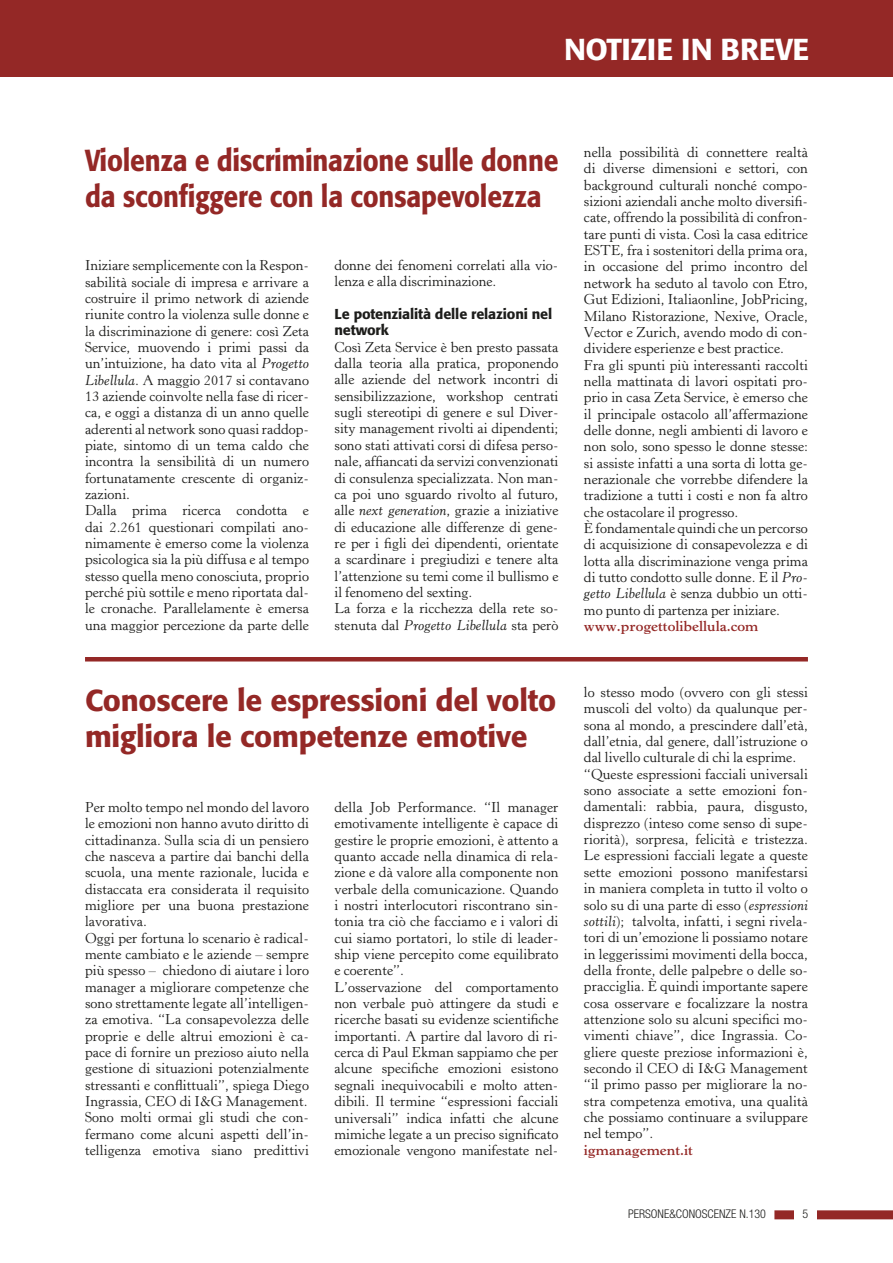
<style>
.page{position:relative;width:893px;height:1263px;background:#fff}
.page>*{position:absolute;margin:0;border:0;box-sizing:border-box;transform-origin:0 0}
.t1{font:500 30px/36px "Formata";letter-spacing:-.01em;color:#942826;scale:.88 1}
.t2{font:500 30px/36px "Formata";letter-spacing:-.01em;color:#942826}
.t3{font:500 30px "Formata";letter-spacing:-.015em;color:#fff}
.t4{font:14.25px/16.4px "Horley Old Style MT Std";color:#1d1d1b}
.t5{font:700 14.25px "Horley Old Style MT Std";color:#942826}
.t6{font:500 14.25px/16.4px "Formata";letter-spacing:-.01em;color:#1d1d1b}
.t7{font:300 condensed 12px "Helvetica Neue LT Std";color:#1d1d1b}
.s1{font-style:italic}
</style>
<div class="page">
<div style="left:0;top:0;width:893px;height:77px;background:#942826"></div>
<div style="left:774px;top:1210px;width:119px;height:9px;background:#942826"></div>
<div style="left:794px;top:1204px;width:23px;height:22px;background:#fff"></div>
<hr style="left:85px;top:657px;width:723px;height:4px;background:#942826">
<h1 class="t3" style="left:564px;top:31px;width:247px">NOTIZIE IN BREVE</h1>
<h1 class="t1" style="left:85px;top:142px;width:539px">Violenza e discriminazione sulle donne da sconfiggere con la consapevolezza</h1>
<p class="t4" style="left:85px;top:257px;width:225px">Iniziare semplicemente con la Respon&shy;sabilità sociale di impresa e arrivare a costruire il primo network di aziende riunite contro la violenza sulle donne e la discriminazione di genere: così Zeta Service, muovendo i primi passi da un’intuizione, ha dato vita al <span class="s1">Progetto Libellula</span>. A maggio 2017 si contavano 13 aziende coinvolte nella fase di ricer&shy;ca, e oggi a distanza di un anno quelle aderenti al network sono quasi raddop&shy;piate, sintomo di un tema caldo che incontra la sensibilità di un numero fortunatamente crescente di organiz&shy;zazioni.<br>Dalla prima ricerca condotta e dai 2.261 questionari compilati ano&shy;nimamente è emerso come la violenza psicologica sia la più diffusa e al tempo stesso quella meno conosciuta, proprio perché più sottile e meno riportata dal&shy;le cronache. Parallelamente è emersa una maggior percezione da parte delle</p>
<p class="t4" style="left:334px;top:257px;width:225px">donne dei fenomeni correlati alla vio&shy;lenza e alla discriminazione.</p>
<p class="t6" style="left:334px;top:306px;width:219px">Le potenzialità delle relazioni nel network</p>
<p class="t4" style="left:334px;top:339px;width:225px">Così Zeta Service è ben presto passata dalla teoria alla pratica, proponendo alle aziende del network incontri di sensibilizzazione, workshop centrati sugli stereotipi di genere e sul Diver&shy;sity management rivolti ai dipendenti; sono stati attivati corsi di difesa perso&shy;nale, affiancati da servizi convenzionati di consulenza specializzata. Non man&shy;ca poi uno sguardo rivolto al futuro, alle <span class="s1">next generation</span>, grazie a iniziative di educazione alle differenze di gene&shy;re per i figli dei dipendenti, orientate a scardinare i pregiudizi e tenere alta l’attenzione su temi come il bullismo e il fenomeno del sexting.<br>La forza e la ricchezza della rete so&shy;stenuta dal <span class="s1">Progetto Libellula</span> sta però</p>
<h1 class="t2" style="left:85px;top:682px;width:473px">Conoscere le espressioni del volto migliora le competenze emotive</h1>
<p class="t4" style="left:85px;top:799px;width:225px">Per molto tempo nel mondo del lavoro le emozioni non hanno avuto diritto di cittadinanza. Sulla scia di un pensiero che nasceva a partire dai banchi della scuola, una mente razionale, lucida e distaccata era considerata il requisito migliore per una buona prestazione lavorativa.<br>Oggi per fortuna lo scenario è radical&shy;mente cambiato e le aziende – sempre più spesso – chiedono di aiutare i loro manager a migliorare competenze che sono strettamente legate all’intelligen&shy;za emotiva. “La consapevolezza delle proprie e delle altrui emozioni è ca&shy;pace di fornire un prezioso aiuto nella gestione di situazioni potenzialmente stressanti e conflittuali”, spiega Diego Ingrassia, CEO di I&amp;G Management.<br>Sono molti ormai gli studi che con&shy;fermano come alcuni aspetti dell’in&shy;telligenza emotiva siano predittivi</p>
<p class="t4" style="left:334px;top:799px;width:225px">della Job Performance. “Il manager emotivamente intelligente è capace di gestire le proprie emozioni, è attento a quanto accade nella dinamica di rela&shy;zione e dà valore alla componente non verbale della comunicazione. Quando i nostri interlocutori riscontrano sin&shy;tonia tra ciò che facciamo e i valori di cui siamo portatori, lo stile di leader&shy;ship viene percepito come equilibrato e coerente”.<br>L’osservazione del comportamento non verbale può attingere da studi e ricerche basati su evidenze scientifiche importanti. A partire dal lavoro di ri&shy;cerca di Paul Ekman sappiamo che per alcune specifiche emozioni esistono segnali inequivocabili e molto atten&shy;dibili. Il termine “espressioni facciali universali” indica infatti che alcune mimiche legate a un preciso significato emozionale vengono manifestate nel-</p>
<p class="t4" style="left:584px;top:144px;width:225px">nella possibilità di connettere realtà di diverse dimensioni e settori, con background culturali nonché compo&shy;sizioni aziendali anche molto diversifi&shy;cate, offrendo la possibilità di confron&shy;tare punti di vista. Così la casa editrice ESTE, fra i sostenitori della prima ora, in occasione del primo incontro del network ha seduto al tavolo con Etro, Gut Edizioni, Italiaonline, JobPricing, Milano Ristorazione, Nexive, Oracle, Vector e Zurich, avendo modo di con&shy;dividere esperienze e best practice.<br>Fra gli spunti più interessanti raccolti nella mattinata di lavori ospitati pro&shy;prio in casa Zeta Service, è emerso che il principale ostacolo all’affermazione delle donne, negli ambienti di lavoro e non solo, sono spesso le donne stesse: si assiste infatti a una sorta di lotta ge&shy;nerazionale che vorrebbe difendere la tradizione a tutti i costi e non fa altro che ostacolare il progresso.<br>È fondamentale quindi che un percorso di acquisizione di consapevolezza e di lotta alla discriminazione venga prima di tutto condotto sulle donne. E il <span class="s1">Pro&shy;getto Libellula</span> è senza dubbio un otti&shy;mo punto di partenza per iniziare.</p>
<p class="t5" style="left:584px;top:617px;width:176px">www.progettolibellula.com</p>
<p class="t4" style="left:584px;top:684px;width:225px">lo stesso modo (ovvero con gli stessi muscoli del volto) da qualunque per&shy;sona al mondo, a prescindere dall’età, dall’etnia, dal genere, dall’istruzione o dal livello culturale di chi la esprime. “Queste espressioni facciali universali sono associate a sette emozioni fon&shy;damentali: rabbia, paura, disgusto, disprezzo (inteso come senso di supe&shy;riorità), sorpresa, felicità e tristezza.<br>Le espressioni facciali legate a queste sette emozioni possono manifestarsi in maniera completa in tutto il volto o solo su di una parte di esso (<span class="s1">espressioni sottili</span>); talvolta, infatti, i segni rivela&shy;tori di un’emozione li possiamo notare in leggerissimi movimenti della bocca, della fronte, delle palpebre o delle so&shy;pracciglia. È quindi importante sapere cosa osservare e focalizzare la nostra attenzione solo su alcuni specifici mo&shy;vimenti chiave”, dice Ingrassia. Co&shy;gliere queste preziose informazioni è, secondo il CEO di I&amp;G Management “il primo passo per migliorare la no&shy;stra competenza emotiva, una qualità che possiamo continuare a sviluppare nel tempo”.</p>
<p class="t5" style="left:584px;top:1141px;width:110px">igmanagement.it</p>
<p class="t7" style="left:628px;top:1207px;width:139px">PERSONE&amp;CONOSCENZE N.130</p>
<p class="t7" style="left:802px;top:1207px;width:7px">5</p>
</div>
